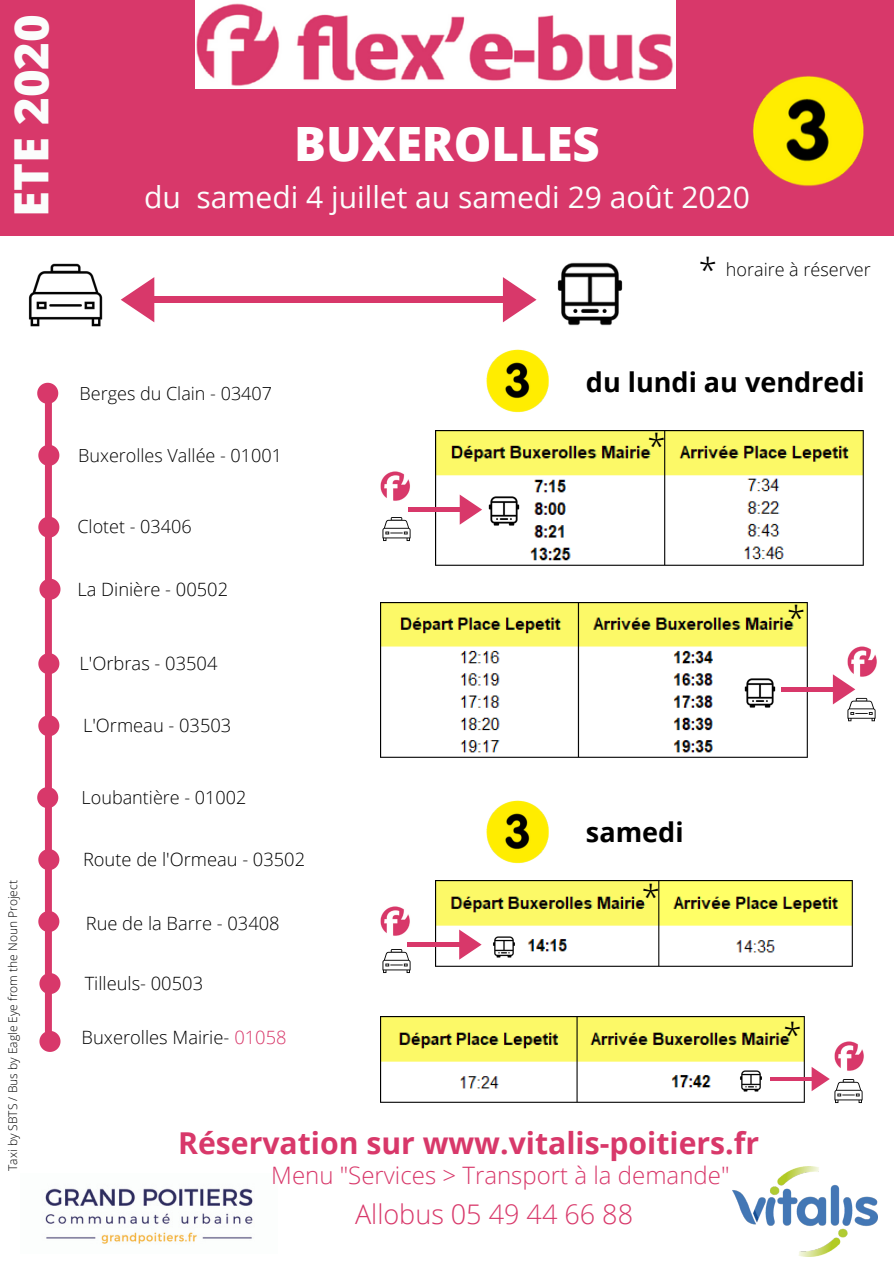
<style>
.page{position:relative;width:894px;height:1264px;background:#fff}
.page>*{position:absolute;margin:0;border:0;box-sizing:border-box;transform-origin:0 0}
.t1{font:800 47.25px "Open Sans";color:#fff}
.t2{font:800 47.25px "Open Sans";color:#fbfdfc}
.t3{font:300 33px "Open Sans";color:#000}
.t4{font:700 30.15px "Open Sans";color:#d8386a}
.t5{font:30px "Open Sans";color:#fbfdfc}
.t6{font:700 27px "Open Sans";color:#000}
.t7{font:300 27px "Open Sans";color:#d8386a}
.t8{font:300 24px "Open Sans";color:#d8386a}
.t9{font:300 18.3px "Open Sans";color:#000}
.t10{font:300 18px "Open Sans";color:#000}
.t11{font:300 12px "Open Sans";color:#000}
.s1{font-size:33px}
.s2{color:#d8386a}
</style>
<div class="page">
<div style="left:0;top:0;width:893px;height:236px;background:#d8386a"></div>
<img style="left:195px;top:0;width:480px;height:89px">
<div style="left:195px;top:296px;width:315px;height:7px;background:#d8386a"></div>
<svg style="left:503px;top:277px;width:33px;height:45px"></svg>
<div style="left:147px;top:296px;width:315px;height:7px;background:#d8386a"></div>
<svg style="left:121px;top:277px;width:33px;height:45px"></svg>
<img style="left:557px;top:262px;width:66px;height:64px">
<img style="left:28px;top:263px;width:75px;height:64px">
<img style="left:486px;top:349px;width:63px;height:64px">
<img style="left:486px;top:800px;width:63px;height:64px">
<img style="left:753px;top:76px;width:111px;height:110px">
<svg style="left:37px;top:383px;width:23px;height:668px"></svg>
<img style="left:435px;top:430px;width:429px;height:136px">
<img style="left:381px;top:602px;width:426px;height:156px">
<img style="left:435px;top:880px;width:418px;height:87px">
<img style="left:381px;top:1016px;width:424px;height:87px">
<img style="left:381px;top:471px;width:29px;height:30px">
<img style="left:380px;top:906px;width:30px;height:30px">
<img style="left:847px;top:646px;width:30px;height:31px">
<img style="left:834px;top:1041px;width:30px;height:30px">
<img style="left:382px;top:517px;width:29px;height:24px">
<img style="left:847px;top:697px;width:29px;height:25px">
<img style="left:834px;top:1079px;width:29px;height:24px">
<img style="left:382px;top:946px;width:31px;height:27px">
<hr style="left:407px;top:942px;width:57px;height:4px;background:#d8386a">
<svg style="left:459px;top:929px;width:22px;height:30px"></svg>
<div style="left:408px;top:507px;width:56px;height:5px;background:#d8386a"></div>
<svg style="left:459px;top:494px;width:23px;height:30px"></svg>
<hr style="left:781px;top:687px;width:56px;height:4px;background:#d8386a">
<svg style="left:832px;top:674px;width:23px;height:30px"></svg>
<hr style="left:769px;top:1077px;width:46px;height:3px;background:#d8386a">
<svg style="left:811px;top:1067px;width:18px;height:24px"></svg>
<img style="left:487px;top:493px;width:34px;height:35px">
<img style="left:738px;top:1068px;width:25px;height:25px">
<img style="left:491px;top:934px;width:25px;height:25px">
<img style="left:742px;top:675px;width:35px;height:35px">
<img style="left:732px;top:1166px;width:145px;height:90px">
<img style="left:45px;top:1188px;width:208px;height:56px">
<h1 class="t2" style="left:-2px;top:217px;width:204px;rotate:-90deg">ETE 2020</h1>
<h1 class="t1" style="left:294px;top:111px;width:307px">BUXEROLLES</h1>
<h3 class="t5" style="left:144px;top:176px;width:607px">du samedi 4 juillet au samedi 29 août 2020</h3>
<p class="t10" style="left:698px;top:257px;width:173px"><span class="s1">*</span> horaire à réserver</p>
<p class="t11" style="left:4px;top:1170px;width:292px;rotate:-90deg">Taxi by SBTS / Bus by Eagle Eye from the Noun Project</p>
<p class="t10" style="left:79px;top:380px;width:194px">Berges du Clain - 03407</p>
<p class="t10" style="left:78px;top:442px;width:205px">Buxerolles Vallée - 01001</p>
<p class="t10" style="left:77px;top:514px;width:116px">Clotet - 03406</p>
<p class="t9" style="left:77px;top:577px;width:152px">La Dinière - 00502</p>
<p class="t9" style="left:79px;top:650px;width:139px">L'Orbras - 03504</p>
<p class="t9" style="left:83px;top:712px;width:150px">L'Ormeau - 03503</p>
<p class="t10" style="left:82px;top:785px;width:166px">Loubantière - 01002</p>
<p class="t9" style="left:83px;top:846px;width:223px">Route de l'Ormeau - 03502</p>
<p class="t9" style="left:86px;top:910px;width:195px">Rue de la Barre - 03408</p>
<p class="t9" style="left:85px;top:970px;width:120px">Tilleuls- 00503</p>
<p class="t9" style="left:82px;top:1023px;width:206px">Buxerolles Mairie- <span class="s2">01058</span></p>
<h3 class="t6" style="left:585px;top:363px;width:280px">du lundi au vendredi</h3>
<h2 class="t3" style="left:647px;top:423px;width:20px">*</h2>
<h3 class="t6" style="left:585px;top:813px;width:99px">samedi</h3>
<h2 class="t3" style="left:641px;top:873px;width:20px">*</h2>
<h2 class="t3" style="left:787px;top:595px;width:20px">*</h2>
<h2 class="t3" style="left:783px;top:1011px;width:20px">*</h2>
<h3 class="t4" style="left:178px;top:1121px;width:582px">Réservation sur www.vitalis-poitiers.fr</h3>
<h3 class="t8" style="left:271px;top:1158px;width:459px">Menu "Services &gt; Transport à la demande"</h3>
<h3 class="t7" style="left:355px;top:1195px;width:279px">Allobus 05 49 44 66 88</h3>
</div>
